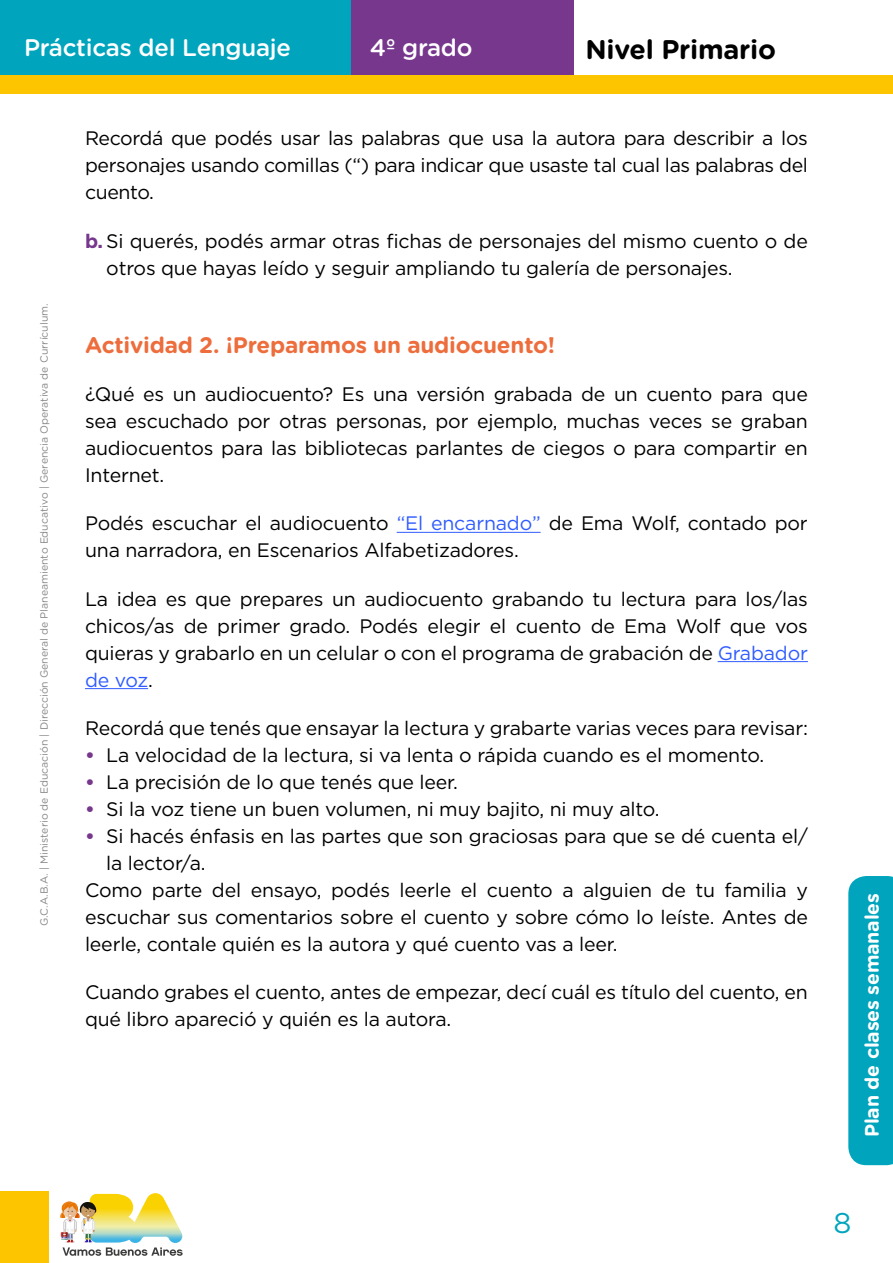
<style>
.page{position:relative;width:893px;height:1263px;background:#fff}
.page>*{position:absolute;margin:0;border:0;box-sizing:border-box;transform-origin:0 0}
.t1{font:28.5px "Gotham";color:#00a5bd}
.t2{font:700 27px "Gotham Rounded";letter-spacing:-.01em;color:#000}
.t3{font:500 24px "Gotham Rounded";letter-spacing:-.01em;color:#fff}
.t4{font:700 22.5px "Gotham Rounded";letter-spacing:-.01em;color:#ed6d3c}
.t5{font:19.5px/27px "Gotham";letter-spacing:-.01em;color:#000;text-align:justify}
.t6{font:700 19.5px "Gotham Rounded";letter-spacing:-.01em;color:#fff}
.t7{font:10.5px "Gotham Rounded";color:#878787}
.s1{font-weight:700;color:#76378d}
.s2{color:#305cff}
</style>
<div class="page">
<div style="left:0;top:0;width:351px;height:78px;background:#00a5bd"></div>
<div style="left:351px;top:0;width:223px;height:78px;background:#76378d"></div>
<svg style="left:848px;top:876px;width:45px;height:289px;background:#08a8bf"></svg>
<div style="left:0;top:75px;width:893px;height:19px;background:#fdc500"></div>
<div style="left:0;top:1191px;width:48px;height:72px;background:#fdc500"></div>
<svg style="left:60px;top:1193px;width:123px;height:63px"></svg>
<hr style="left:397px;top:532px;width:144px;height:1px;background:#305cff">
<hr style="left:718px;top:661px;width:90px;height:1px;background:#305cff">
<hr style="left:85px;top:688px;width:63px;height:1px;background:#305cff">
<p class="t3" style="left:24px;top:31px;width:268px">Prácticas del Lenguaje</p>
<p class="t3" style="left:370px;top:31px;width:104px">4º grado</p>
<h2 class="t2" style="left:585px;top:29px;width:192px">Nivel Primario</h2>
<p class="t7" style="left:37px;top:926px;width:624px;rotate:-90deg">G.C.A.B.A. | Ministerio de Educación | Dirección General de Planeamiento Educativo | Gerencia Operativa de Currículum.</p>
<p class="t5" style="left:85px;top:124px;width:724px">Recordá que podés usar las palabras que usa la autora para describir a los personajes usando comillas (“) para indicar que usaste tal cual las palabras del cuento.</p>
<p class="t5" style="left:106px;top:227px;width:703px;text-indent:-21px"><span class="s1">b.</span> Si querés, podés armar otras fichas de personajes del mismo cuento o de otros que hayas leído y seguir ampliando tu galería de personajes.</p>
<p class="t4" style="left:85px;top:328px;width:472px">Actividad 2. ¡Preparamos un audiocuento!</p>
<p class="t5" style="left:85px;top:380px;width:724px">¿Qué es un audiocuento? Es una versión grabada de un cuento para que sea escuchado por otras personas, por ejemplo, muchas veces se graban audiocuentos para las bibliotecas parlantes de ciegos o para compartir en Internet.</p>
<p class="t5" style="left:85px;top:510px;width:724px">Podés escuchar el audiocuento <span class="s2">“El encarnado”</span> de Ema Wolf, contado por una narradora, en Escenarios Alfabetizadores.</p>
<p class="t5" style="left:85px;top:585px;width:724px">La idea es que prepares un audiocuento grabando tu lectura para los/las chicos/as de primer grado. Podés elegir el cuento de Ema Wolf que vos quieras y grabarlo en un celular o con el programa de grabación de <span class="s2">Grabador de voz</span>.</p>
<p class="t5" style="left:85px;top:714px;width:724px">Recordá que tenés que ensayar la lectura y grabarte varias veces para revisar:</p>
<p class="t5" style="left:85px;top:741px;width:681px"><span class="s1">•</span> La velocidad de la lectura, si va lenta o rápida cuando es el momento.</p>
<p class="t5" style="left:85px;top:768px;width:374px"><span class="s1">•</span> La precisión de lo que tenés que leer.</p>
<p class="t5" style="left:85px;top:795px;width:576px"><span class="s1">•</span> Si la voz tiene un buen volumen, ni muy bajito, ni muy alto.</p>
<p class="t5" style="left:85px;top:822px;width:724px"><span class="s1">•</span> Si hacés énfasis en las partes que son graciosas para que se dé cuenta el/</p>
<p class="t5" style="left:106px;top:849px;width:101px">la lector/a.</p>
<p class="t5" style="left:85px;top:876px;width:724px">Como parte del ensayo, podés leerle el cuento a alguien de tu familia y</p>
<p class="t5" style="left:85px;top:903px;width:724px">escuchar sus comentarios sobre el cuento y sobre cómo lo leíste. Antes de</p>
<p class="t5" style="left:85px;top:930px;width:534px">leerle, contale quién es la autora y qué cuento vas a leer.</p>
<p class="t5" style="left:85px;top:978px;width:724px">Cuando grabes el cuento, antes de empezar, decí cuál es título del cuento, en qué libro apareció y quién es la autora.</p>
<p class="t6" style="left:858px;top:1137px;width:246px;rotate:-90deg">Plan de clases semanales</p>
<h1 class="t1" style="left:833px;top:1204px;width:19px">8</h1>
</div>
